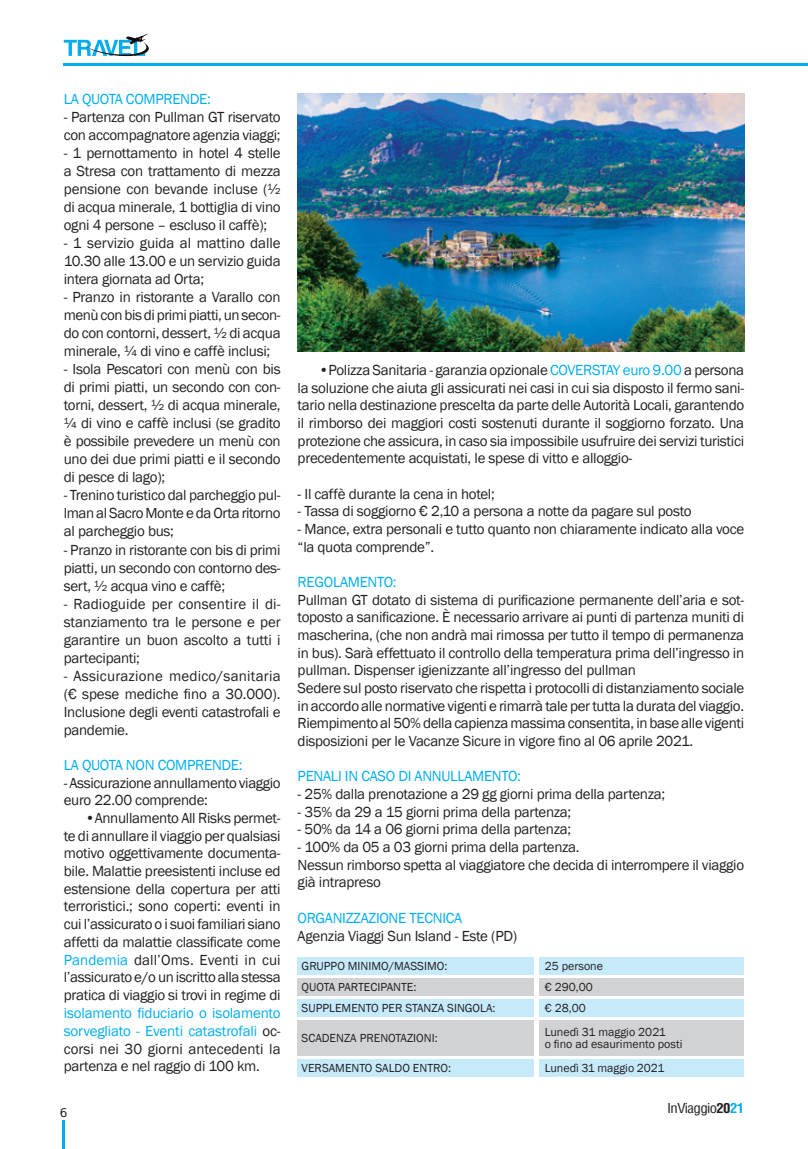
<style>
.page{position:relative;width:808px;height:1149px;background:#fff}
.page>*{position:absolute;margin:0;border:0;box-sizing:border-box;transform-origin:0 0}
.Corpo_testo_travel{font:15px/17.7px "Franklin Gothic";letter-spacing:-.02em;color:#231f20;text-align:justify}
.Corpo_testo_travel-2{font:15px "Franklin Gothic";letter-spacing:-.02em;color:#00aeef}
.t1{font:condensed 13.35px "Helvetica";letter-spacing:-.04em;color:#231f20;scale:1.1 1}
.Corpo_testo_travel-3{font:12px "Franklin Gothic";color:#231f20}
.t2{font:12px "DejaVu Sans";color:#231f20}
.s1{color:#00aeef}
.s2{font-weight:700}
.s3{font-weight:700;color:#00aeef}
</style>
<div class="page">
<hr style="left:63px;top:1119px;width:2px;height:29px;background:#00aeef">
<hr style="left:64px;top:64px;width:744px;height:2px;background:#00aeef">
<svg style="left:64px;top:34px;width:85px;height:22px"></svg>
<div style="left:539px;top:956px;width:205px;height:18px;background:#c6eafa"></div>
<div style="left:539px;top:977px;width:205px;height:18px;background:#d1d2d4"></div>
<div style="left:539px;top:1019px;width:205px;height:36px;background:#d1d2d4"></div>
<div style="left:539px;top:1058px;width:205px;height:18px;background:#c6eafa"></div>
<div style="left:539px;top:998px;width:205px;height:18px;background:#c6eafa"></div>
<div style="left:298px;top:956px;width:236px;height:18px;background:#c6eafa"></div>
<div style="left:298px;top:977px;width:236px;height:18px;background:#d1d2d4"></div>
<div style="left:298px;top:1019px;width:236px;height:36px;background:#d1d2d4"></div>
<div style="left:298px;top:1058px;width:236px;height:18px;background:#c6eafa"></div>
<div style="left:298px;top:998px;width:236px;height:18px;background:#c6eafa"></div>
<img style="left:298px;top:94px;width:446px;height:257px">
<p class="Corpo_testo_travel-2" style="left:64px;top:90px;width:149px">LA QUOTA COMPRENDE:</p>
<p class="Corpo_testo_travel" style="left:64px;top:108px;width:218px">- Partenza con Pullman GT riservato con accompagnatore agenzia viaggi;</p>
<p class="Corpo_testo_travel" style="left:64px;top:144px;width:218px">- 1 pernottamento in hotel 4 stelle a Stresa con trattamento di mezza pensione con bevande incluse (½ di acqua minerale, 1 bottiglia di vino ogni 4 persone – escluso il caffè);</p>
<p class="Corpo_testo_travel" style="left:64px;top:234px;width:218px">- 1 servizio guida al mattino dalle 10.30 alle 13.00 e un servizio guida intera giornata ad Orta;</p>
<p class="Corpo_testo_travel" style="left:64px;top:288px;width:218px">- Pranzo in ristorante a Varallo con menù con bis di primi piatti, un secon&shy;do con contorni, dessert, ½ di acqua minerale, ¼ di vino e caffè inclusi;</p>
<p class="Corpo_testo_travel" style="left:64px;top:360px;width:218px">- Isola Pescatori con menù con bis di primi piatti, un secondo con con&shy;torni, dessert, ½ di acqua minerale, ¼ di vino e caffè inclusi (se gradito è possibile prevedere un menù con uno dei due primi piatti e il secondo di pesce di lago);</p>
<p class="Corpo_testo_travel" style="left:64px;top:486px;width:218px">- Trenino turistico dal parcheggio pul&shy;lman al Sacro Monte e da Orta ritorno</p>
<p class="Corpo_testo_travel" style="left:64px;top:523px;width:112px">al parcheggio bus;</p>
<p class="Corpo_testo_travel" style="left:64px;top:540px;width:218px">- Pranzo in ristorante con bis di primi piatti, un secondo con contorno des&shy;sert, ½ acqua vino e caffè;</p>
<p class="Corpo_testo_travel" style="left:64px;top:594px;width:218px">- Radioguide per consentire il di&shy;stanziamento tra le persone e per garantire un buon ascolto a tutti i partecipanti;</p>
<p class="Corpo_testo_travel" style="left:64px;top:666px;width:218px">- Assicurazione medico/sanitaria (€ spese mediche fino a 30.000).<br>Inclusione degli eventi catastrofali e pandemie.</p>
<p class="Corpo_testo_travel-2" style="left:64px;top:755px;width:180px">LA QUOTA NON COMPRENDE:</p>
<p class="Corpo_testo_travel" style="left:64px;top:773px;width:218px">- Assicurazione annullamento viaggio euro 22.00 comprende:</p>
<p class="Corpo_testo_travel" style="left:64px;top:809px;width:218px;text-indent:21px">•Annullamento All Risks permet&shy;te di annullare il viaggio per qualsiasi motivo oggettivamente documenta&shy;bile. Malattie preesistenti incluse ed estensione della copertura per atti terroristici.; sono coperti: eventi in cui l’assicurato o i suoi familiari siano affetti da malattie classificate come <span class="s1">Pandemia</span> dall’Oms. Eventi in cui l’assicurato e/o un iscritto alla stessa pratica di viaggio si trovi in regime di <span class="s1">isolamento fiduciario o isolamento sorvegliato - Eventi catastrofali</span> oc&shy;corsi nei 30 giorni antecedenti la partenza e nel raggio di 100 km.</p>
<p class="Corpo_testo_travel" style="left:298px;top:361px;width:448px;text-indent:21px">•Polizza Sanitaria - garanzia opzionale <span class="s1">COVERSTAY euro 9.00</span> a persona la soluzione che aiuta gli assicurati nei casi in cui sia disposto il fermo sani&shy;tario nella destinazione prescelta da parte delle Autorità Locali, garantendo il rimborso dei maggiori costi sostenuti durante il soggiorno forzato. Una protezione che assicura, in caso sia impossibile usufruire dei servizi turistici precedentemente acquistati, le spese di vitto e alloggio-</p>
<p class="Corpo_testo_travel" style="left:298px;top:485px;width:199px">- Il caffè durante la cena in hotel;</p>
<p class="Corpo_testo_travel" style="left:298px;top:502px;width:395px">- Tassa di soggiorno € 2,10 a persona a notte da pagare sul posto</p>
<p class="Corpo_testo_travel" style="left:298px;top:520px;width:448px">- Mance, extra personali e tutto quanto non chiaramente indicato alla voce “la quota comprende”.</p>
<p class="Corpo_testo_travel-2" style="left:298px;top:572px;width:100px">REGOLAMENTO:</p>
<p class="Corpo_testo_travel" style="left:298px;top:591px;width:448px">Pullman GT dotato di sistema di purificazione permanente dell’aria e sot&shy;toposto a sanificazione. È necessario arrivare ai punti di partenza muniti di mascherina, (che non andrà mai rimossa per tutto il tempo di permanenza in bus). Sarà effettuato il controllo della temperatura prima dell’ingresso in pullman. Dispenser igienizzante all’ingresso del pullman</p>
<p class="Corpo_testo_travel" style="left:298px;top:679px;width:448px">Sedere sul posto riservato che rispetta i protocolli di distanziamento sociale in accordo alle normative vigenti e rimarrà tale per tutta la durata del viaggio.</p>
<p class="Corpo_testo_travel" style="left:298px;top:714px;width:448px">Riempimento al 50% della capienza massima consentita, in base alle vigenti disposizioni per le Vacanze Sicure in vigore fino al 06 aprile 2021.</p>
<p class="Corpo_testo_travel-2" style="left:298px;top:766px;width:225px">PENALI IN CASO DI ANNULLAMENTO:</p>
<p class="Corpo_testo_travel" style="left:298px;top:785px;width:369px">- 25% dalla prenotazione a 29 gg giorni prima della partenza;</p>
<p class="Corpo_testo_travel" style="left:298px;top:802px;width:275px">- 35% da 29 a 15 giorni prima della partenza;</p>
<p class="Corpo_testo_travel" style="left:298px;top:820px;width:275px">- 50% da 14 a 06 giorni prima della partenza;</p>
<p class="Corpo_testo_travel" style="left:298px;top:838px;width:283px">- 100% da 05 a 03 giorni prima della partenza.</p>
<p class="Corpo_testo_travel" style="left:298px;top:855px;width:448px">Nessun rimborso spetta al viaggiatore che decida di interrompere il viaggio già intrapreso</p>
<p class="Corpo_testo_travel-2" style="left:298px;top:908px;width:166px">ORGANIZZAZIONE TECNICA</p>
<p class="Corpo_testo_travel" style="left:298px;top:926px;width:221px">Agenzia Viaggi Sun Island - Este (PD)</p>
<p class="Corpo_testo_travel-3" style="left:302px;top:958px;width:147px">GRUPPO MINIMO/MASSIMO:</p>
<p class="Corpo_testo_travel-3" style="left:302px;top:979px;width:116px">QUOTA PARTECIPANTE:</p>
<p class="Corpo_testo_travel-3" style="left:545px;top:958px;width:60px">25 persone</p>
<p class="Corpo_testo_travel-3" style="left:545px;top:979px;width:50px">€ 290,00</p>
<p class="Corpo_testo_travel-3" style="left:545px;top:1024px;width:123px">Lunedì 31 maggio 2021</p>
<p class="Corpo_testo_travel-3" style="left:545px;top:1036px;width:139px">o fino ad esaurimento posti</p>
<p class="Corpo_testo_travel-3" style="left:302px;top:1000px;width:195px">SUPPLEMENTO PER STANZA SINGOLA:</p>
<p class="Corpo_testo_travel-3" style="left:545px;top:1000px;width:43px">€ 28,00</p>
<p class="Corpo_testo_travel-3" style="left:302px;top:1030px;width:138px">SCADENZA PRENOTAZIONI:</p>
<p class="Corpo_testo_travel-3" style="left:302px;top:1060px;width:151px">VERSAMENTO SALDO ENTRO:</p>
<p class="Corpo_testo_travel-3" style="left:545px;top:1060px;width:121px">Lunedì 31 maggio 2021</p>
<p class="t2" style="left:60px;top:1102px;width:9px">6</p>
<p class="t1" style="left:667px;top:1098px;width:72px">InViaggio<span class="s2">20</span><span class="s3">21</span></p>
</div>
